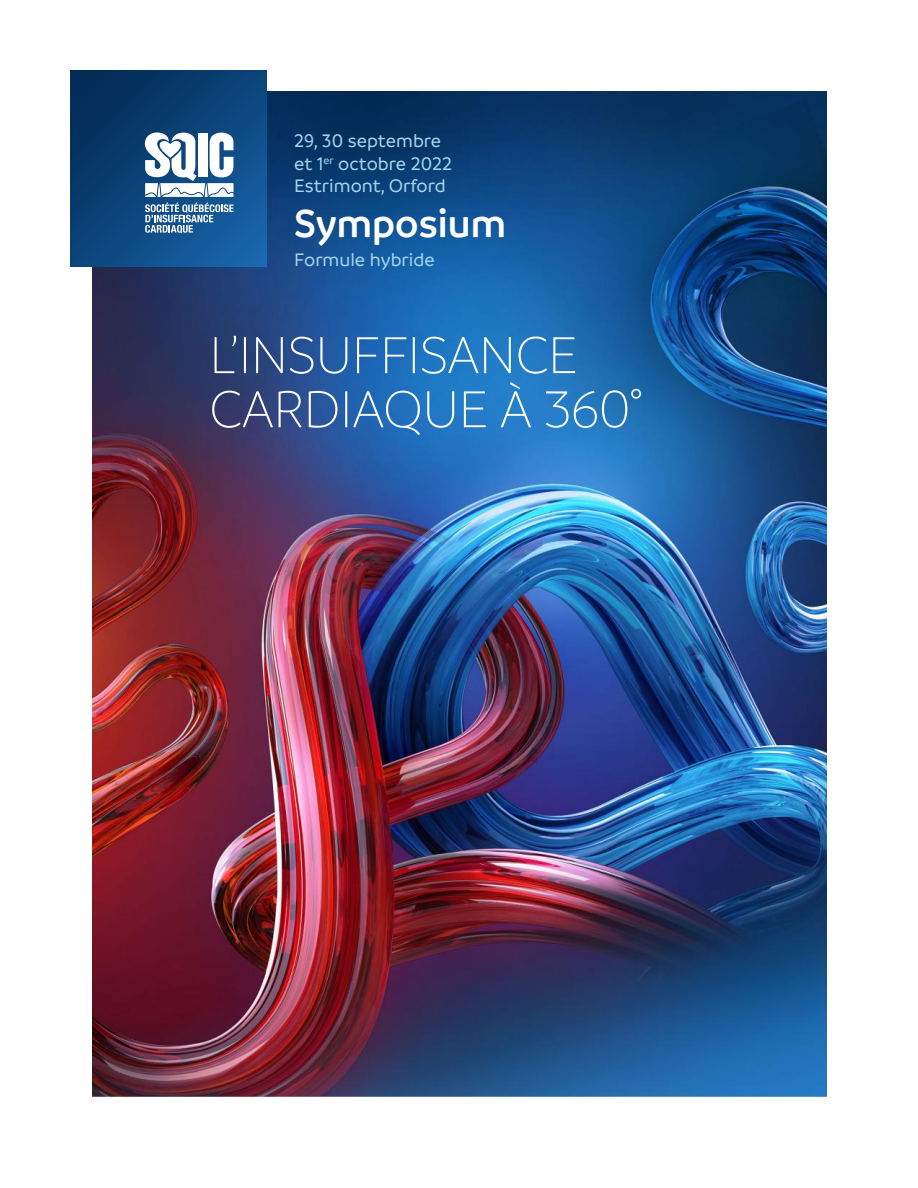
<style>
.page{position:relative;width:918px;height:1188px;background:#fff}
.page>*{position:absolute;margin:0;border:0;box-sizing:border-box;transform-origin:0 0}
.t1{font:300 55.8px/54.2px "Branding";letter-spacing:-.02em;color:#fff}
.t2{font:600 42px "Branding";color:#fff}
.t3{font:500 19.5px/22.5px "Branding";color:#a5d6ef}
</style>
<div class="page">
<img style="left:93px;top:92px;width:733px;height:1004px">
<svg style="left:70px;top:70px;width:197px;height:197px;background:#0b4479"></svg>
<svg style="left:145px;top:132px;width:88px;height:65px"></svg>
<svg style="left:145px;top:203px;width:89px;height:30px;background:#5d89b3"></svg>
<p class="t3" style="left:294px;top:130px;width:159px">29, 30 septembre et 1<sup>er</sup> octobre 2022<br>Estrimont, Orford</p>
<h2 class="t2" style="left:294px;top:200px;width:213px">Symposium</h2>
<p class="t3" style="left:294px;top:248px;width:142px">Formule hybride</p>
<h1 class="t1" style="left:209px;top:329px;width:435px">L’INSUFFISANCE<br>CARDIAQUE À 360˚</h1>
</div>
